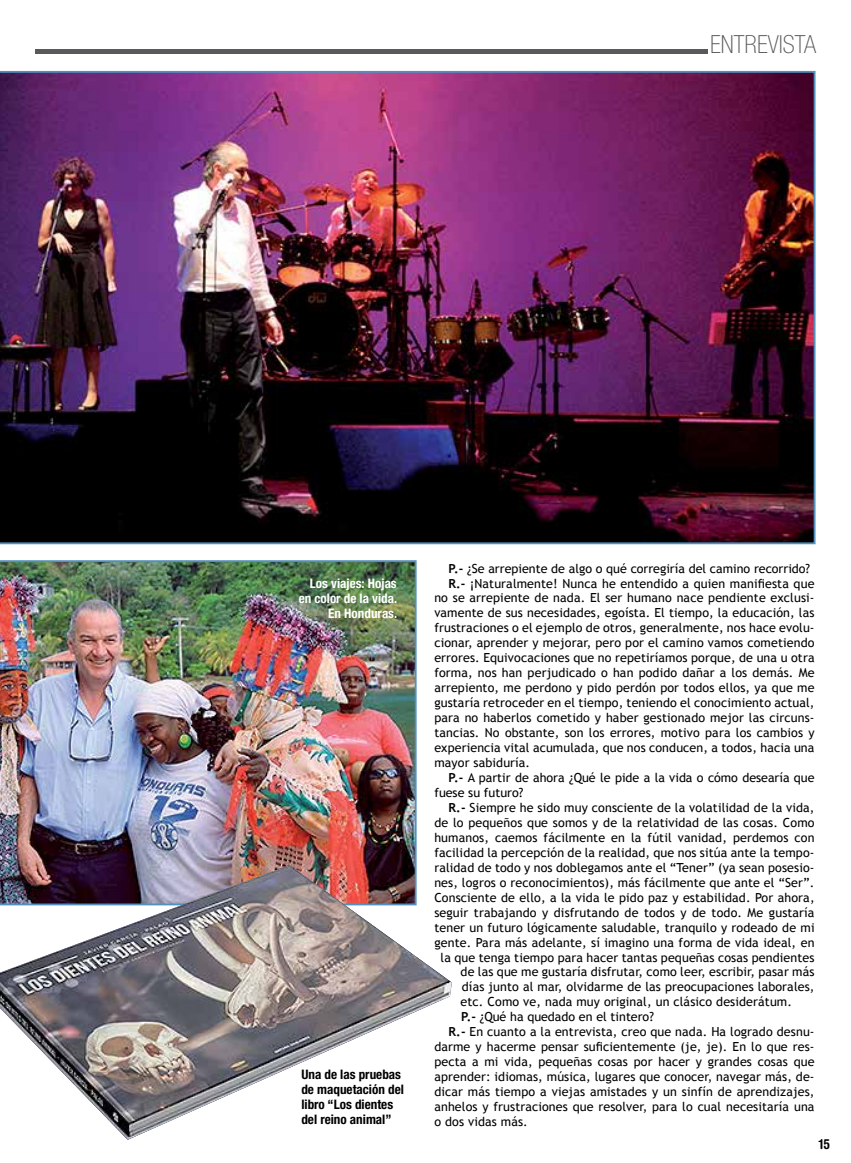
<style>
.page{position:relative;width:851px;height:1163px;background:#fff}
.page>*{position:absolute;margin:0;border:0;box-sizing:border-box;transform-origin:0 0}
.t1{font:100 condensed 25px "Helvetica Neue LT Std";color:#58595b}
.t2{font:700 condensed 13.75px "Helvetica Rounded LT Std";color:#000}
.t3{font:700 condensed 13.12px/15px "Helvetica Neue LT Std";color:#000}
.t4{font:700 condensed 13.12px/15px "Helvetica Neue LT Std";color:#fff;text-align:right}
.t5{font:12.5px "Trebuchet MS";letter-spacing:.01em;color:#000}
.s1{font-weight:700}
</style>
<div class="page">
<hr style="left:35px;top:50px;width:673px;height:4px;background:#58595b">
<img style="left:0;top:71px;width:815px;height:473px">
<img style="left:0;top:560px;width:416px;height:305px">
<img style="left:0;top:865px;width:452px;height:274px">
<h1 class="t1" style="left:710px;top:30px;width:107px">ENTREVISTA</h1>
<p class="t4" style="left:298px;top:576px;width:100px">Los viajes: Hojas en color de la vida.<br>En Honduras.</p>
<p class="t3" style="left:301px;top:1066px;width:104px">Una de las pruebas de maquetación del libro “Los dientes del reino animal”</p>
<p class="t5" style="left:448px;top:560px;width:363px"><span class="s1">P.-</span> ¿Se arrepiente de algo o qué corregiría del camino recorrido?</p>
<p class="t5" style="left:448px;top:575px;width:367px"><span class="s1">R.-</span> ¡Naturalmente! Nunca he entendido a quien manifiesta que</p>
<p class="t5" style="left:434px;top:590px;width:381px">no se arrepiente de nada. El ser humano nace pendiente exclusi-</p>
<p class="t5" style="left:434px;top:605px;width:381px">vamente de sus necesidades, egoísta. El tiempo, la educación, las</p>
<p class="t5" style="left:434px;top:620px;width:381px">frustraciones o el ejemplo de otros, generalmente, nos hace evolu-</p>
<p class="t5" style="left:434px;top:635px;width:381px">cionar, aprender y mejorar, pero por el camino vamos cometiendo</p>
<p class="t5" style="left:434px;top:650px;width:381px">errores. Equivocaciones que no repetiríamos porque, de una u otra</p>
<p class="t5" style="left:434px;top:665px;width:381px">forma, nos han perjudicado o han podido dañar a los demás. Me</p>
<p class="t5" style="left:434px;top:680px;width:381px">arrepiento, me perdono y pido perdón por todos ellos, ya que me</p>
<p class="t5" style="left:434px;top:695px;width:381px">gustaría retroceder en el tiempo, teniendo el conocimiento actual,</p>
<p class="t5" style="left:434px;top:710px;width:381px">para no haberlos cometido y haber gestionado mejor las circuns-</p>
<p class="t5" style="left:434px;top:725px;width:381px">tancias. No obstante, son los errores, motivo para los cambios y</p>
<p class="t5" style="left:434px;top:740px;width:381px">experiencia vital acumulada, que nos conducen, a todos, hacia una</p>
<p class="t5" style="left:434px;top:755px;width:97px">mayor sabiduría.</p>
<p class="t5" style="left:448px;top:770px;width:367px"><span class="s1">P.-</span> A partir de ahora ¿Qué le pide a la vida o cómo desearía que</p>
<p class="t5" style="left:434px;top:785px;width:90px">fuese su futuro?</p>
<p class="t5" style="left:448px;top:800px;width:367px"><span class="s1">R.-</span> Siempre he sido muy consciente de la volatilidad de la vida,</p>
<p class="t5" style="left:434px;top:815px;width:381px">de lo pequeños que somos y de la relatividad de las cosas. Como</p>
<p class="t5" style="left:434px;top:829px;width:381px">humanos, caemos fácilmente en la fútil vanidad, perdemos con</p>
<p class="t5" style="left:434px;top:844px;width:381px">facilidad la percepción de la realidad, que nos sitúa ante la tempo-</p>
<p class="t5" style="left:434px;top:859px;width:381px">ralidad de todo y nos doblegamos ante el “Tener” (ya sean posesio-</p>
<p class="t5" style="left:434px;top:874px;width:381px">nes, logros o reconocimientos), más fácilmente que ante el “Ser”.</p>
<p class="t5" style="left:434px;top:889px;width:381px">Consciente de ello, a la vida le pido paz y estabilidad. Por ahora,</p>
<p class="t5" style="left:434px;top:904px;width:381px">seguir trabajando y disfrutando de todos y de todo. Me gustaría</p>
<p class="t5" style="left:434px;top:919px;width:381px">tener un futuro lógicamente saludable, tranquilo y rodeado de mi</p>
<p class="t5" style="left:434px;top:934px;width:381px">gente. Para más adelante, sí imagino una forma de vida ideal, en</p>
<p class="t5" style="left:440px;top:949px;width:375px">la que tenga tiempo para hacer tantas pequeñas cosas pendientes</p>
<p class="t5" style="left:460px;top:964px;width:355px">de las que me gustaría disfrutar, como leer, escribir, pasar más</p>
<p class="t5" style="left:462px;top:979px;width:354px">días junto al mar, olvidarme de las preocupaciones laborales,</p>
<p class="t5" style="left:460px;top:994px;width:333px">etc. Como ve, nada muy original, un clásico desiderátum.</p>
<p class="t5" style="left:461px;top:1009px;width:194px"><span class="s1">P.-</span> ¿Qué ha quedado en el tintero?</p>
<p class="t5" style="left:448px;top:1024px;width:367px"><span class="s1">R.-</span> En cuanto a la entrevista, creo que nada. Ha logrado desnu-</p>
<p class="t5" style="left:434px;top:1039px;width:381px">darme y hacerme pensar suficientemente (je, je). En lo que res-</p>
<p class="t5" style="left:434px;top:1054px;width:381px">pecta a mi vida, pequeñas cosas por hacer y grandes cosas que</p>
<p class="t5" style="left:434px;top:1069px;width:381px">aprender: idiomas, música, lugares que conocer, navegar más, de-</p>
<p class="t5" style="left:434px;top:1084px;width:381px">dicar más tiempo a viejas amistades y un sinfín de aprendizajes,</p>
<p class="t5" style="left:434px;top:1099px;width:381px">anhelos y frustraciones que resolver, para lo cual necesitaría una</p>
<p class="t5" style="left:434px;top:1114px;width:95px">o dos vidas más.</p>
<p class="t2" style="left:818px;top:1135px;width:13px">15</p>
</div>
